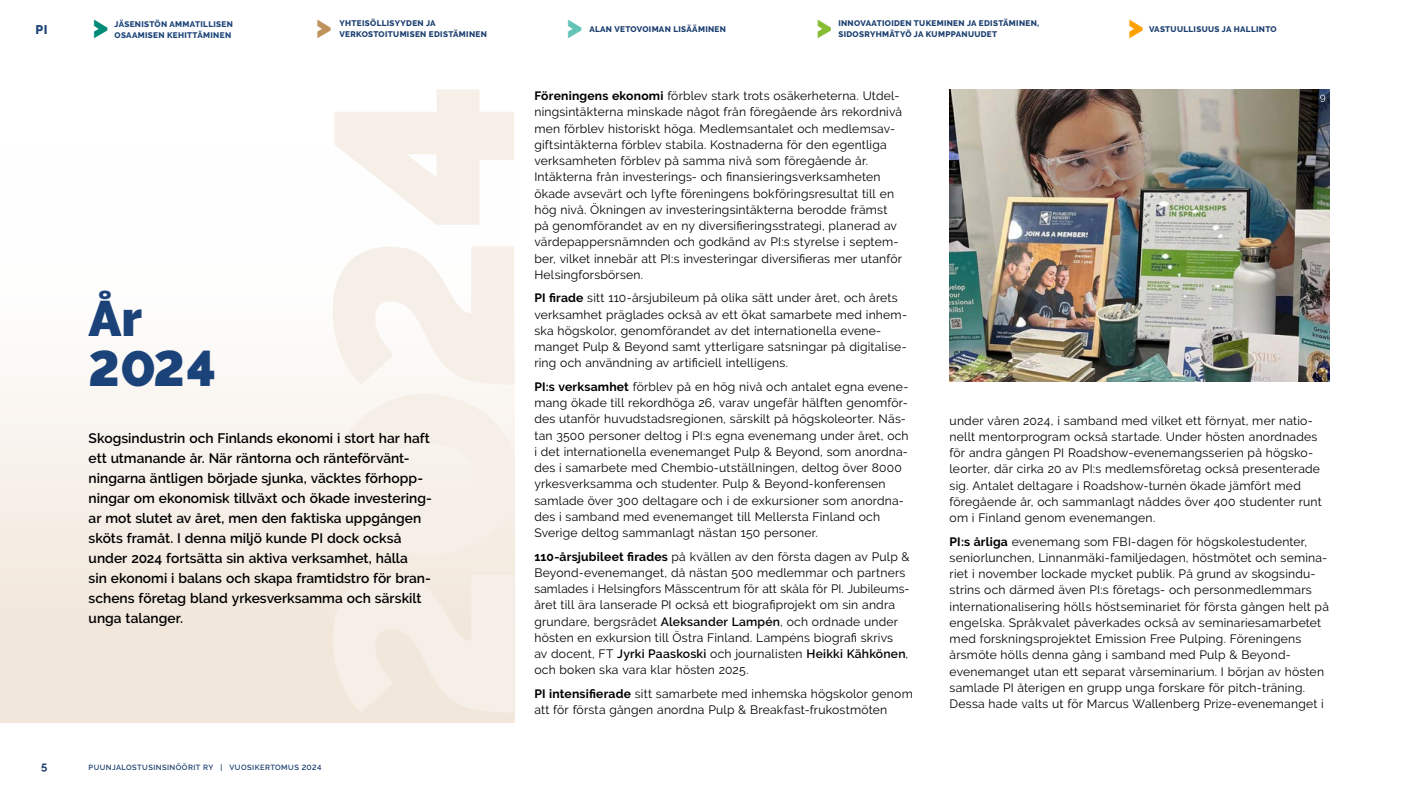
<style>
.page{position:relative;width:1418px;height:798px;background:#fff}
.page>*{position:absolute;margin:0;border:0;box-sizing:border-box;transform-origin:0 0}
.t1{font:900 49.62px/50px "Raleway";color:#1b4379}
.t2{font:900 31.25px "Raleway";color:#008b79}
.t3{font:900 31.25px "Raleway";color:#c0925d}
.t4{font:900 31.25px "Raleway";color:#63c3b7}
.t5{font:900 31.25px "Raleway";color:#86bd34}
.t6{font:900 31.25px "Raleway";color:#ffa100}
.t7{font:600 13.75px/20px "Raleway";color:#000}
.t8{font:800 12.5px "Raleway";color:#1b4379}
.t9{font:12.12px/16.2px "Raleway";letter-spacing:.015em;color:#000}
.t10{font:700 11.25px "Raleway";color:#1a3e70}
.t11{font:800 8.12px/11.2px "Raleway";letter-spacing:.04em;color:#1a3e70}
.t12{font:800 8.12px/11.2px "Raleway";letter-spacing:.04em;color:#1b4379}
.t13{font:600 7.5px "Raleway";letter-spacing:.06em;color:#1a3e70}
.s1{font-weight:700}
.s2{font-weight:600}
</style>
<div class="page">
<div style="left:0;top:89px;width:515px;height:633px;background:linear-gradient(to bottom,#fff,#f1e5d8)"></div>
<svg style="left:333px;top:89px;width:182px;height:623px;fill:#f6efe7"></svg>
<img style="left:949px;top:89px;width:380px;height:292px">
<svg style="left:1320px;top:95px;width:5px;height:7px"></svg>
<p class="t8" style="left:35px;top:22px;width:14px">PI</p>
<p class="t10" style="left:41px;top:759px;width:8px">5</p>
<p class="t12" style="left:114px;top:18px;width:120px">JÄSENISTÖN AMMATILLISEN<br>OSAAMISEN KEHITTÄMINEN</p>
<p class="t11" style="left:339px;top:17px;width:149px">YHTEISÖLLISYYDEN JA<br>VERKOSTOITUMISEN EDISTÄMINEN</p>
<p class="t11" style="left:589px;top:24px;width:138px">ALAN VETOVOIMAN LISÄÄMINEN</p>
<p class="t11" style="left:838px;top:17px;width:202px">INNOVAATIOIDEN TUKEMINEN JA EDISTÄMINEN,<br>SIDOSRYHMÄTYÖ JA KUMPPANUUDET</p>
<h2 class="t2" style="left:92px;top:8px;width:18px">&gt;</h2>
<h2 class="t3" style="left:315px;top:8px;width:18px">&gt;</h2>
<h2 class="t4" style="left:566px;top:8px;width:18px">&gt;</h2>
<h2 class="t5" style="left:815px;top:8px;width:18px">&gt;</h2>
<h2 class="t6" style="left:1127px;top:8px;width:18px">&gt;</h2>
<p class="t11" style="left:1148px;top:24px;width:129px">VASTUULLISUUS JA HALLINTO</p>
<h1 class="t1" style="left:89px;top:293px;width:129px">År<br>2024</h1>
<p class="t7" style="left:89px;top:427px;width:345px">Skogsindustrin och Finlands ekonomi i stort har haft ett utmanande år. När räntorna och ränteförvänt&shy;ningarna äntligen började sjunka, väcktes förhopp&shy;ningar om ekonomisk tillväxt och ökade investering&shy;ar mot slutet av året, men den faktiska uppgången sköts framåt. I denna miljö kunde PI dock också under 2024 fortsätta sin aktiva verksamhet, hålla<br>sin ekonomi i balans och skapa framtidstro för bran&shy;schens företag bland yrkesverksamma och särskilt unga talanger.</p>
<p class="t13" style="left:89px;top:763px;width:234px">PUUNJALOSTUSINSINÖÖRIT RY | VUOSIKERTOMUS 2024</p>
<p class="t9" style="left:534px;top:88px;width:369px"><span class="s1">Föreningens ekonomi</span> förblev stark trots osäkerheterna. Utdel&shy;ningsintäkterna minskade något från föregående års rekordnivå men förblev historiskt höga. Medlemsantalet och medlemsav&shy;giftsintäkterna förblev stabila. Kostnaderna för den egentliga verksamheten förblev på samma nivå som föregående år.<br>Intäkterna från investerings- och finansieringsverksamheten ökade avsevärt och lyfte föreningens bokföringsresultat till en hög nivå. Ökningen av investeringsintäkterna berodde främst på genomförandet av en ny diversifieringsstrategi, planerad av värdepappersnämnden och godkänd av PI:s styrelse i septem&shy;ber, vilket innebär att PI:s investeringar diversifieras mer utanför Helsingforsbörsen.</p>
<p class="t9" style="left:534px;top:290px;width:374px"><span class="s1">PI firade</span> sitt 110-årsjubileum på olika sätt under året, och årets verksamhet präglades också av ett ökat samarbete med inhem&shy;ska högskolor, genomförandet av det internationella evene&shy;manget Pulp &amp; Beyond samt ytterligare satsningar på digitalise&shy;ring och användning av artificiell intelligens.</p>
<p class="t9" style="left:534px;top:378px;width:376px"><span class="s1">PI:s verksamhet</span> förblev på en hög nivå och antalet egna evene&shy;mang ökade till rekordhöga 26, varav ungefär hälften genomför&shy;des utanför huvudstadsregionen, särskilt på högskoleorter. Näs&shy;tan 3500 personer deltog i PI:s egna evenemang under året, och i det internationella evenemanget Pulp &amp; Beyond, som anordna&shy;des i samarbete med Chembio-utställningen, deltog över 8000 yrkesverksamma och studenter. Pulp &amp; Beyond-konferensen samlade över 300 deltagare och i de exkursioner som anordna&shy;des i samband med evenemanget till Mellersta Finland och Sverige deltog sammanlagt nästan 150 personer.</p>
<p class="t9" style="left:534px;top:548px;width:377px"><span class="s1">110-årsjubileet firades</span> på kvällen av den första dagen av Pulp &amp; Beyond-evenemanget, då nästan 500 medlemmar och partners samlades i Helsingfors Mässcentrum för att skåla för PI. Jubileums&shy;året till ära lanserade PI också ett biografiprojekt om sin andra grundare, bergsrådet <span class="s2">Aleksander Lampén</span>, och ordnade under hösten en exkursion till Östra Finland. Lampéns biografi skrivs<br>av docent, FT <span class="s2">Jyrki Paaskoski</span> och journalisten <span class="s2">Heikki Kähkönen</span>, och boken ska vara klar hösten 2025.</p>
<p class="t9" style="left:534px;top:685px;width:380px"><span class="s1">PI intensifierade</span> sitt samarbete med inhemska högskolor genom att för första gången anordna Pulp &amp; Breakfast-frukostmöten</p>
<p class="t9" style="left:949px;top:412px;width:374px">under våren 2024, i samband med vilket ett förnyat, mer natio&shy;nellt mentorprogram också startade. Under hösten anordnades för andra gången PI Roadshow-evenemangsserien på högsko&shy;leorter, där cirka 20 av PI:s medlemsföretag också presenterade sig. Antalet deltagare i Roadshow-turnén ökade jämfört med föregående år, och sammanlagt nåddes över 400 studenter runt om i Finland genom evenemangen.</p>
<p class="t9" style="left:949px;top:533px;width:381px"><span class="s1">PI:s årliga</span> evenemang som FBI-dagen för högskolestudenter, seniorlunchen, Linnanmäki-familjedagen, höstmötet och semina&shy;riet i november lockade mycket publik. På grund av skogsindu&shy;strins och därmed även PI:s företags- och personmedlemmars internationalisering hölls höstseminariet för första gången helt på engelska. Språkvalet påverkades också av seminariesamarbetet med forskningsprojektet Emission Free Pulping. Föreningens årsmöte hölls denna gång i samband med Pulp &amp; Beyond&shy;evenemanget utan ett separat vårseminarium. I början av hösten samlade PI återigen en grupp unga forskare för pitch-träning.<br>Dessa hade valts ut för Marcus Wallenberg Prize-evenemanget i</p>
</div>
